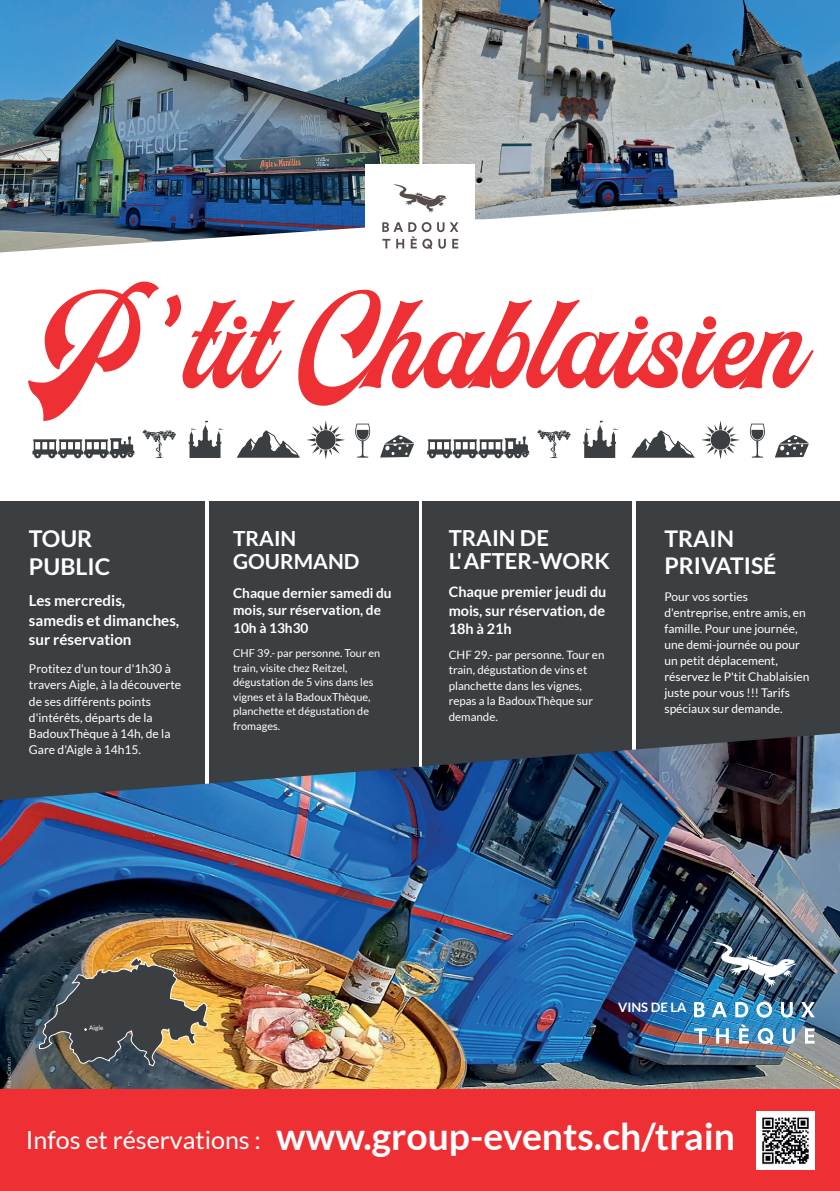
<style>
.page{position:relative;width:840px;height:1191px;background:#fff}
.page>*{position:absolute;margin:0;border:0;box-sizing:border-box;transform-origin:0 0}
.t1{font:111.6px "Headster";color:#ee3034}
.t2{font:700 37.2px "Lato";color:#fff}
.t3{font:700 23.2px/27.8px "Lato";color:#fff}
.t4{font:700 23px/26.8px "Lato";color:#fff}
.t5{font:700 22px/23px "Lato";color:#fff}
.t6{font:700 20.8px/23px "Lato";color:#fff}
.t7{font:700 15.2px/19.2px "Lato";color:#fff}
.t8{font:700 14.4px/18.2px "Lato";color:#fff;text-align:justify}
.t9{font:700 13.6px/17.2px "Lato";color:#fff}
.t10{font:700 13px "Lato";color:#fff}
.t11{font:12px/16px "Lato";color:#fff}
.t12{font:11.6px/15.4px "Lato";color:#fff}
.t13{font:11px/14.6px "Lato";color:#fff}
.t14{font:6.4px "Lato";color:#fff}
.t15{font:5px "Lato";color:#d1d2d4;scale:1.07 1}
.s1{font-family:"Lato";font-weight:700}
.s2{font-weight:400;font-size:25px}
</style>
<div class="page">
<img style="left:422px;top:0;width:417px;height:219px">
<img style="left:0;top:0;width:419px;height:252px">
<div style="left:365px;top:164px;width:110px;height:98px;background:#fff"></div>
<svg style="left:394px;top:184px;width:52px;height:29px"></svg>
<svg style="left:382px;top:222px;width:76px;height:27px"></svg>
<svg style="left:32px;top:436px;width:102px;height:23px"></svg>
<svg style="left:188px;top:421px;width:35px;height:37px"></svg>
<svg style="left:380px;top:435px;width:34px;height:22px"></svg>
<svg style="left:355px;top:423px;width:15px;height:34px"></svg>
<svg style="left:306px;top:421px;width:39px;height:38px"></svg>
<svg style="left:236px;top:430px;width:64px;height:28px"></svg>
<svg style="left:142px;top:429px;width:34px;height:29px"></svg>
<svg style="left:427px;top:436px;width:102px;height:23px"></svg>
<svg style="left:583px;top:421px;width:34px;height:37px"></svg>
<svg style="left:775px;top:435px;width:33px;height:22px"></svg>
<svg style="left:749px;top:423px;width:15px;height:34px"></svg>
<svg style="left:701px;top:421px;width:38px;height:38px"></svg>
<svg style="left:631px;top:430px;width:63px;height:28px"></svg>
<svg style="left:537px;top:429px;width:33px;height:29px"></svg>
<div style="left:0;top:501px;width:204px;height:329px;background:#3b3f41"></div>
<div style="left:209px;top:501px;width:209px;height:329px;background:#3b3f41"></div>
<div style="left:422px;top:501px;width:209px;height:329px;background:#3b3f41"></div>
<div style="left:636px;top:501px;width:203px;height:329px;background:#3b3f41"></div>
<img style="left:0;top:733px;width:839px;height:356px">
<div style="left:0;top:1089px;width:839px;height:102px;background:#ee3034"></div>
<img style="left:756px;top:1111px;width:58px;height:58px">
<img style="left:39px;top:956px;width:169px;height:110px">
<svg style="left:711px;top:941px;width:85px;height:46px"></svg>
<svg style="left:693px;top:1002px;width:11px;height:15px"></svg>
<svg style="left:711px;top:1002px;width:15px;height:15px"></svg>
<svg style="left:735px;top:1002px;width:12px;height:15px"></svg>
<svg style="left:756px;top:1001px;width:15px;height:16px"></svg>
<svg style="left:780px;top:1002px;width:12px;height:15px"></svg>
<svg style="left:800px;top:1002px;width:14px;height:15px"></svg>
<svg style="left:693px;top:1028px;width:13px;height:15px"></svg>
<svg style="left:715px;top:1028px;width:13px;height:15px"></svg>
<svg style="left:738px;top:1024px;width:10px;height:19px"></svg>
<svg style="left:757px;top:1028px;width:15px;height:17px"></svg>
<svg style="left:782px;top:1028px;width:12px;height:16px"></svg>
<svg style="left:804px;top:1028px;width:10px;height:15px"></svg>
<h1 class="t1" style="left:28px;top:281px;width:777px">P <span class="s1">’</span>tit Chablaisien</h1>
<h3 class="t3" style="left:29px;top:525px;width:83px">TOUR<br>PUBLIC</h3>
<p class="t7" style="left:29px;top:591px;width:152px">Les mercredis, samedis et dimanches, sur réservation</p>
<p class="t11" style="left:29px;top:662px;width:154px">Protitez d'un tour d'1h30 à travers Aigle, à la découverte de ses différents points d'intérêts, départs de la<br>BadouxThèque à 14h, de la<br>Gare d'Aigle à 14h15.</p>
<h3 class="t6" style="left:233px;top:526px;width:128px">TRAIN<br>GOURMAND</h3>
<p class="t9" style="left:233px;top:585px;width:160px">Chaque dernier samedi du mois, sur réservation, de<br>10h à 13h30</p>
<p class="t13" style="left:233px;top:646px;width:148px">CHF 39.- par personne. Tour en train, visite chez Reitzel, dégustation de 5 vins dans les vignes et à la BadouxThèque, planchette et dégustation de fromages.</p>
<h3 class="t5" style="left:448px;top:527px;width:163px">TRAIN DE<br>L'AFTER-WORK</h3>
<p class="t8" style="left:448px;top:583px;width:159px">Chaque premier jeudi du mois, sur réservation, de 18h à 21h</p>
<p class="t12" style="left:448px;top:648px;width:157px">CHF 29.- par personne. Tour en train, dégustation de vins et planchette dans les vignes, repas a la BadouxThèque sur demande.</p>
<h3 class="t4" style="left:664px;top:525px;width:113px">TRAIN<br>PRIVATISÉ</h3>
<p class="t11" style="left:664px;top:590px;width:146px">Pour vos sorties d'entreprise, entre amis, en famille. Pour une journée, une demi-journée ou pour un petit déplacement, réservez le P'tit Chablaisien juste pour vous !!! Tarifs spéciaux sur demande.</p>
<p class="t15" style="left:7px;top:1095px;width:37px;rotate:-90deg">By RatioCom.ch</p>
<p class="t14" style="left:89px;top:1025px;width:16px">Aigle</p>
<p class="t10" style="left:617px;top:1000px;width:70px">VINS DE LA</p>
<h2 class="t2" style="left:26px;top:1117px;width:710px"><span class="s2">Infos et réservations :</span> www.group-events.ch/train</h2>
</div>
